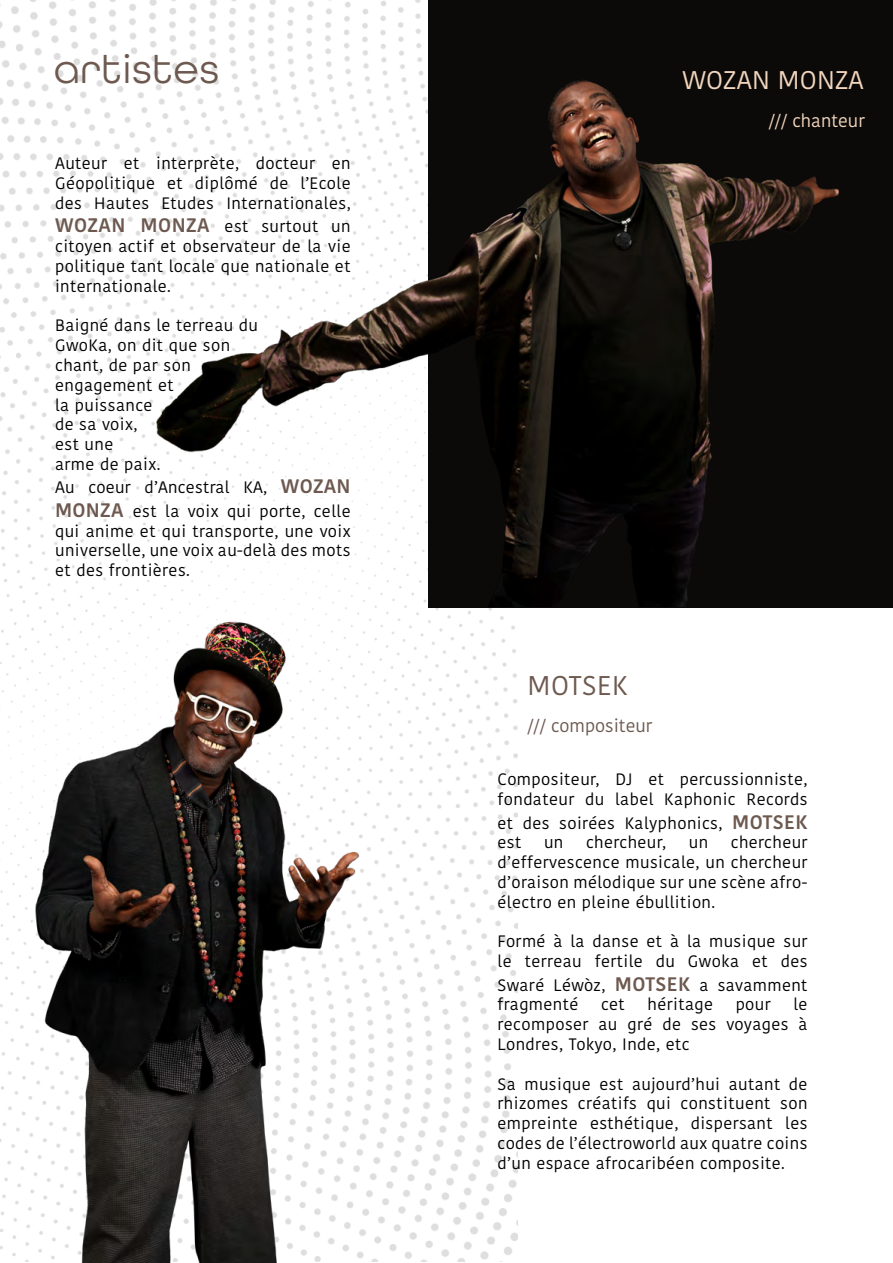
<style>
.page{position:relative;width:893px;height:1263px;background:#fff}
.page>*{position:absolute;margin:0;border:0;box-sizing:border-box;transform-origin:0 0}
.t1{font:42px "All Round Gothic";letter-spacing:.025em;color:#6d594f}
.t2{font:27px "Kohinoor Bangla";letter-spacing:.025em;color:#6d594f}
.t3{font:25.5px "Kohinoor Bangla";letter-spacing:.01em;color:#f2d6bd}
.t4{font:18px "Kohinoor Bangla";color:#6d594f}
.t5{font:18px "Kohinoor Bangla";color:#f2d6bd}
.t6{font:16.5px/19.8px "Kohinoor Bangla";letter-spacing:.025em;color:#000;text-align:justify}
.s1{font-weight:600;font-size:19.5px;color:#6d594f}
</style>
<div class="page">
<img style="left:0;top:0;width:517px;height:1262px">
<div style="left:428px;top:0;width:465px;height:608px;background:#0c0a09"></div>
<img style="left:0;top:604px;width:413px;height:659px">
<img style="left:148px;top:65px;width:691px;height:541px">
<h1 class="t1" style="left:54px;top:44px;width:167px">artistes</h1>
<p class="t6" style="left:55px;top:153px;width:297px">Auteur et interprète, docteur en Géopolitique et diplômé de l’Ecole des Hautes Etudes Internationales,</p>
<p class="t6" style="left:55px;top:216px;width:297px"><span class="s1">WOZAN MONZA</span> est surtout un citoyen actif et observateur de la vie politique tant locale que nationale et internationale.</p>
<p class="t6" style="left:55px;top:315px;width:204px;text-align:left">Baigné dans le terreau du<br>GwoKa, on dit que son chant, de par son engagement et<br>la puissance<br>de sa voix,<br>est une<br>arme de paix.</p>
<p class="t6" style="left:55px;top:476px;width:297px;line-height:23.4px">Au coeur d’Ancestral KA, <span class="s1">WOZAN<br>MONZA</span> est la voix qui porte, celle</p>
<p class="t6" style="left:55px;top:521px;width:297px">qui anime et qui transporte, une voix universelle, une voix au-delà des mots et des frontières.</p>
<h3 class="t3" style="left:682px;top:60px;width:183px">WOZAN MONZA</h3>
<p class="t5" style="left:769px;top:107px;width:97px">/// chanteur</p>
<h2 class="t2" style="left:527px;top:664px;width:102px">MOTSEK</h2>
<p class="t4" style="left:527px;top:711px;width:126px">/// compositeur</p>
<p class="t6" style="left:498px;top:769px;width:311px">Compositeur, DJ et percussionniste, fondateur du label Kaphonic Records</p>
<p class="t6" style="left:498px;top:813px;width:311px">et des soirées Kalyphonics, <span class="s1">MOTSEK </span>est</p>
<p class="t6" style="left:498px;top:832px;width:311px;text-indent:233px">chercheur d’effervescence musicale, un chercheur d’oraison mélodique sur une scène afro&shy;électro en pleine ébullition.</p>
<p class="t6" style="left:498px;top:931px;width:312px">Formé à la danse et à la musique sur le terreau fertile du Gwoka et des</p>
<p class="t6" style="left:498px;top:975px;width:311px">Swaré Léwòz, <span class="s1">MOTSEK</span> a savamment fragmenté</p>
<p class="t6" style="left:544px;top:832px;width:21px">un</p>
<p class="t6" style="left:586px;top:832px;width:82px">chercheur,</p>
<p class="t6" style="left:689px;top:832px;width:21px">un</p>
<p class="t6" style="left:601px;top:994px;width:25px">cet</p>
<p class="t6" style="left:648px;top:994px;width:67px">héritage</p>
<p class="t6" style="left:736px;top:994px;width:37px">pour</p>
<p class="t6" style="left:498px;top:994px;width:311px;text-indent:296px">le recomposer au gré de ses voyages à Londres, Tokyo, Inde, etc</p>
<p class="t6" style="left:498px;top:1074px;width:311px">Sa musique est aujourd’hui autant de rhizomes créatifs qui constituent son empreinte esthétique, dispersant les codes de l’électroworld aux quatre coins d’un espace afrocaribéen composite.</p>
</div>
